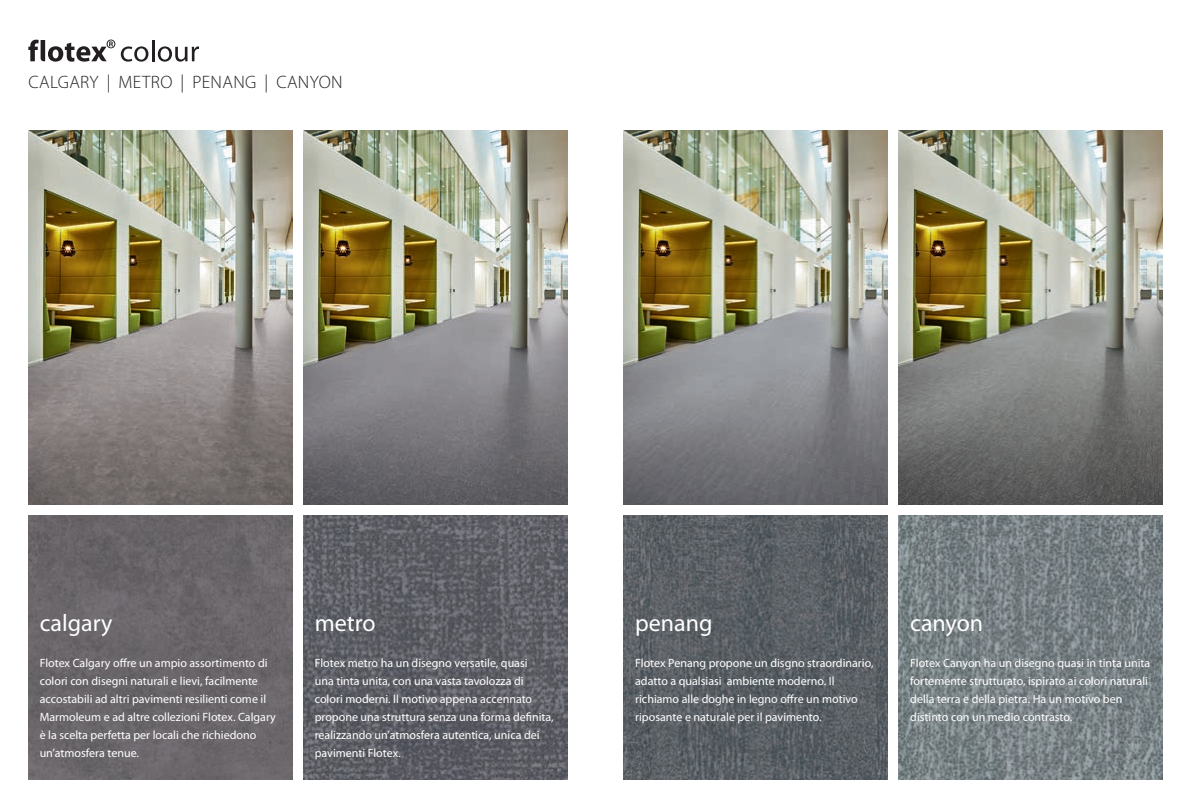
<style>
.page{position:relative;width:1191px;height:808px;background:#fff}
.page>*{position:absolute;margin:0;border:0;box-sizing:border-box;transform-origin:0 0}
.t1{font:24px "Myriad Pro";color:#fff}
.t2{font:300 18px "Myriad Pro";letter-spacing:.02em;color:#231f20}
.t3{font:12px/18px "Myriad Pro";color:#fff}
</style>
<div class="page">
<img style="left:899px;top:130px;width:263px;height:375px">
<img style="left:303px;top:130px;width:264px;height:375px">
<img style="left:624px;top:130px;width:263px;height:375px">
<img style="left:28px;top:130px;width:264px;height:375px">
<img style="left:28px;top:516px;width:264px;height:264px">
<img style="left:303px;top:516px;width:264px;height:264px">
<img style="left:899px;top:516px;width:263px;height:264px">
<img style="left:624px;top:516px;width:263px;height:264px">
<svg style="left:28px;top:40px;width:87px;height:22px"></svg>
<svg style="left:121px;top:46px;width:27px;height:16px"></svg>
<hr style="left:152px;top:40px;width:2px;height:21px;background:#231f20">
<svg style="left:158px;top:46px;width:41px;height:16px"></svg>
<h2 class="t2" style="left:29px;top:72px;width:315px">CALGARY | METRO | PENANG | CANYON</h2>
<h1 class="t1" style="left:40px;top:608px;width:74px">calgary</h1>
<p class="t3" style="left:40px;top:654px;width:238px">Flotex Calgary offre un ampio assortimento di colori con disegni naturali e lievi, facilmente accostabili ad altri pavimenti resilienti come il Marmoleum e ad altre collezioni Flotex. Calgary è la scelta perfetta per locali che richiedono un’atmosfera tenue.</p>
<h1 class="t1" style="left:315px;top:608px;width:62px">metro</h1>
<p class="t3" style="left:315px;top:654px;width:240px">Flotex metro ha un disegno versatile, quasi<br>una tinta unita, con una vasta tavolozza di colori moderni. Il motivo appena accennato propone una struttura senza una forma definita, realizzando un’atmosfera autentica, unica dei pavimenti Flotex.</p>
<h1 class="t1" style="left:635px;top:608px;width:79px">penang</h1>
<p class="t3" style="left:635px;top:654px;width:240px">Flotex Penang propone un disgno straordinario, adatto a qualsiasi ambiente moderno. Il richiamo alle doghe in legno offre un motivo riposante e naturale per il pavimento.</p>
<h1 class="t1" style="left:910px;top:608px;width:74px">canyon</h1>
<p class="t3" style="left:910px;top:654px;width:241px">Flotex Canyon ha un disegno quasi in tinta unita fortemente strutturato, ispirato ai colori naturali della terra e della pietra. Ha un motivo ben distinto con un medio contrasto.</p>
</div>
